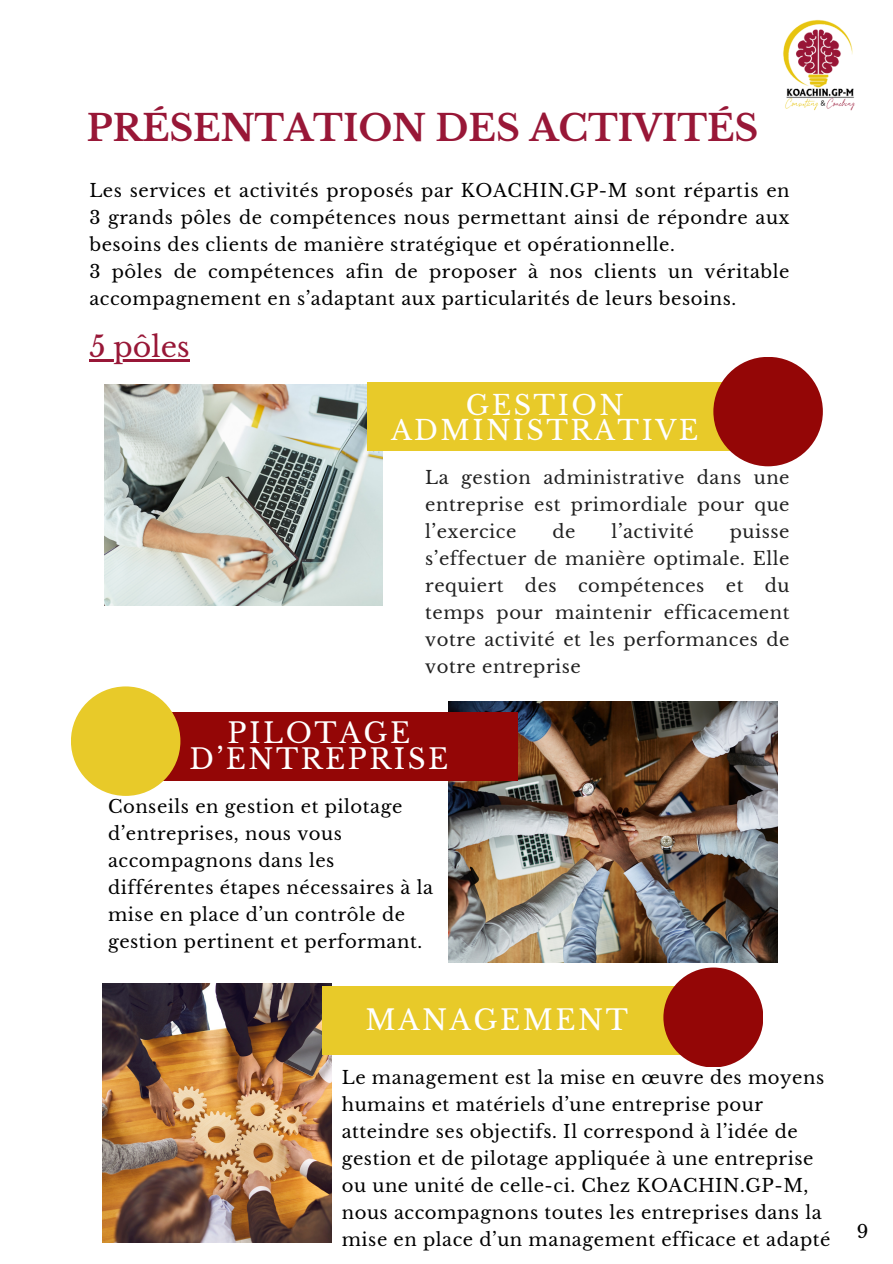
<style>
.page{position:relative;width:893px;height:1264px;background:#fff}
.page>*{position:absolute;margin:0;border:0;box-sizing:border-box;transform-origin:0 0}
.t1{font:700 36px "Libre Baskerville";color:#981737}
.t2{font:28.5px "Libre Baskerville";color:#981737}
.t3{font:27.75px/25.8px "Libre Baskerville";letter-spacing:.09em;color:#fff;text-align:center}
.t4{font:27px/25.8px "Libre Baskerville";letter-spacing:.09em;color:#fff;text-align:center}
.t5{font:18px/27px "Libre Baskerville";letter-spacing:.03em;color:#000}
.t6{font:18px/27px "Libre Baskerville";letter-spacing:.03em;color:#212121;text-align:justify}
</style>
<div class="page">
<img style="left:104px;top:384px;width:278px;height:221px">
<img style="left:448px;top:701px;width:329px;height:261px">
<img style="left:103px;top:983px;width:228px;height:259px">
<div style="left:103px;top:711px;width:414px;height:69px;background:#940606"></div>
<div style="left:71px;top:686px;width:109px;height:110px;background:#e8ca29;border-radius:50%"></div>
<hr style="left:89px;top:359px;width:101px;height:2px;background:#981737">
<div style="left:322px;top:986px;width:414px;height:69px;background:#e8ca29"></div>
<div style="left:663px;top:967px;width:100px;height:100px;background:#940606;border-radius:50%"></div>
<div style="left:367px;top:382px;width:414px;height:68px;background:#e8ca29"></div>
<div style="left:713px;top:357px;width:109px;height:109px;background:#940606;border-radius:50%"></div>
<img style="left:783px;top:19px;width:72px;height:92px">
<p class="t1" style="left:87px;top:106px;width:673px">PRÉSENTATION DES ACTIVITÉS</p>
<p class="t5" style="left:89px;top:177px;width:701px;text-align:justify">Les services et activités proposés par KOACHIN.GP-M sont répartis en 3 grands pôles de compétences nous permettant ainsi de répondre aux besoins des clients de manière stratégique et opérationnelle.</p>
<h3 class="t5" style="left:89px;top:258px;width:701px">3 pôles de compétences afin de proposer à nos clients un véritable accompagnement en s’adaptant aux particularités de leurs besoins.</h3>
<h2 class="t2" style="left:89px;top:329px;width:102px">5 pôles</h2>
<h2 class="t4" style="left:391px;top:392px;width:309px">GESTION<br>ADMINISTRATIVE</h2>
<h2 class="t3" style="left:415px;top:390px;width:314px;line-height:32.7px">GESTION<br>ADMINISTRATIVE</h2>
<p class="t6" style="left:425px;top:464px;width:366px">La gestion administrative dans une entreprise est primordiale pour que l’exercice</p>
<p class="t6" style="left:552px;top:518px;width:25px">de</p>
<p class="t6" style="left:611px;top:518px;width:84px">l’activité</p>
<p class="t6" style="left:425px;top:518px;width:366px;text-indent:304px">puisse s’effectuer de manière optimale. Elle requiert des compétences et du temps pour maintenir efficacement votre activité et les performances de votre entreprise</p>
<p class="t3" style="left:189px;top:720px;width:260px">PILOTAGE<br>D’ENTREPRISE</p>
<p class="t5" style="left:108px;top:792px;width:326px">Conseils en gestion et pilotage d’entreprises, nous vous accompagnons dans les différentes étapes nécessaires à la mise en place d’un contrôle de gestion pertinent et performant.</p>
<h2 class="t3" style="left:365px;top:1007px;width:264px">MANAGEMENT</h2>
<p class="t5" style="left:342px;top:1064px;width:490px">Le management est la mise en œuvre des moyens humains et matériels d’une entreprise pour atteindre ses objectifs. Il correspond à l’idée de gestion et de pilotage appliquée à une entreprise ou une unité de celle-ci. Chez KOACHIN.GP-M, nous accompagnons toutes les entreprises dans la mise en place d’un management efficace et adapté</p>
<p class="t5" style="left:856px;top:1217px;width:13px">9</p>
</div>
